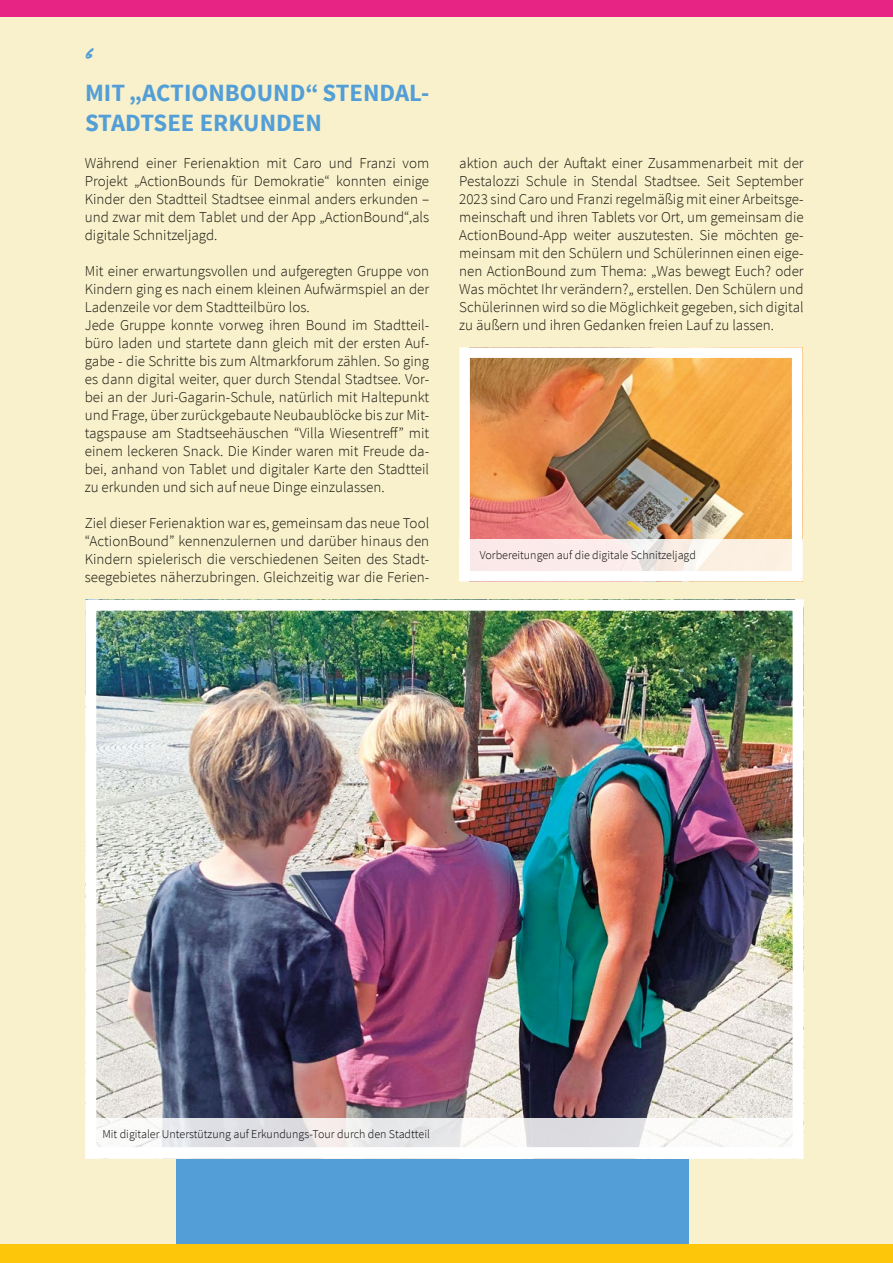
<style>
.page{position:relative;width:893px;height:1263px;background:#f8f1cb}
.page>*{position:absolute;margin:0;border:0;box-sizing:border-box;transform-origin:0 0}
.t1{font:700 24.75px/29.7px "Source Sans Pro";color:#539ed7}
.t2{font:300 15px/18px "Source Sans Pro";color:#16120c;text-align:justify}
.t3{font:15px "Flood Std";color:#539ed7}
.t4{font:300 12px "Source Sans Pro";color:#000}
</style>
<div class="page">
<div style="left:176px;top:833px;width:513px;height:430px;background:#539ed7"></div>
<img style="left:97px;top:612px;width:695px;height:506px">
<div style="left:85px;top:600px;width:719px;height:558px;border:11px solid #fff"></div>
<svg style="left:85px;top:1118px;width:718px;height:40px;background:#f1f1f2"></svg>
<img style="left:470px;top:358px;width:321px;height:181px">
<div style="left:459px;top:347px;width:343px;height:234px;border:10px solid #fff"></div>
<svg style="left:459px;top:539px;width:343px;height:42px;background:#fbf2ee"></svg>
<div style="left:0;top:0;width:893px;height:17px;background:#e72484"></div>
<div style="left:0;top:1245px;width:893px;height:18px;background:#fdc60a"></div>
<p class="t3" style="left:85px;top:45px;width:10px">6</p>
<h1 class="t1" style="left:85px;top:79px;width:346px">MIT „ACTIONBOUND“ STENDAL-<br>STADTSEE ERKUNDEN</h1>
<p class="t2" style="left:85px;top:154px;width:346px">Während einer Ferienaktion mit Caro und Franzi vom Projekt „ActionBounds für Demokratie“ konnten einige Kinder den Stadtteil Stadtsee einmal anders erkunden – und zwar mit dem Tablet und der App „ActionBound“,als digitale Schnitzeljagd.</p>
<p class="t2" style="left:85px;top:262px;width:346px;text-align:left">Mit einer erwartungsvollen und aufgeregten Gruppe von Kindern ging es nach einem kleinen Aufwärmspiel an der Ladenzeile vor dem Stadtteilbüro los.<br>Jede Gruppe konnte vorweg ihren Bound im Stadtteil&shy;büro laden und startete dann gleich mit der ersten Auf&shy;gabe - die Schritte bis zum Altmarkforum zählen. So ging es dann digital weiter, quer durch Stendal Stadtsee. Vor&shy;bei an der Juri-Gagarin-Schule, natürlich mit Haltepunkt und Frage, über zurückgebaute Neubaublöcke bis zur Mit&shy;tagspause am Stadtseehäuschen “Villa Wiesentreff” mit einem leckeren Snack. Die Kinder waren mit Freude da&shy;bei, anhand von Tablet und digitaler Karte den Stadtteil zu erkunden und sich auf neue Dinge einzulassen.</p>
<p class="t2" style="left:85px;top:514px;width:346px">Ziel dieser Ferienaktion war es, gemeinsam das neue Tool “ActionBound” kennenzulernen und darüber hinaus den Kindern spielerisch die verschiedenen Seiten des Stadt&shy;seegebietes näherzubringen. Gleichzeitig war die Ferien-</p>
<p class="t2" style="left:459px;top:154px;width:346px">aktion auch der Auftakt einer Zusammenarbeit mit der Pestalozzi Schule in Stendal Stadtsee. Seit September 2023 sind Caro und Franzi regelmäßig mit einer Arbeitsge&shy;meinschaft und ihren Tablets vor Ort, um gemeinsam die ActionBound-App weiter auszutesten. Sie möchten ge&shy;meinsam mit den Schülern und Schülerinnen einen eige&shy;nen ActionBound zum Thema: „Was bewegt Euch? oder Was möchtet Ihr verändern?„ erstellen. Den Schülern und Schülerinnen wird so die Möglichkeit gegeben, sich digital zu äußern und ihren Gedanken freien Lauf zu lassen.</p>
<p class="t4" style="left:480px;top:548px;width:218px">Vorbereitungen auf die digitale Schnitzeljagd</p>
<p class="t4" style="left:102px;top:1126px;width:329px">Mit digitaler Unterstützung auf Erkundungs-Tour durch den Stadtteil</p>
</div>
